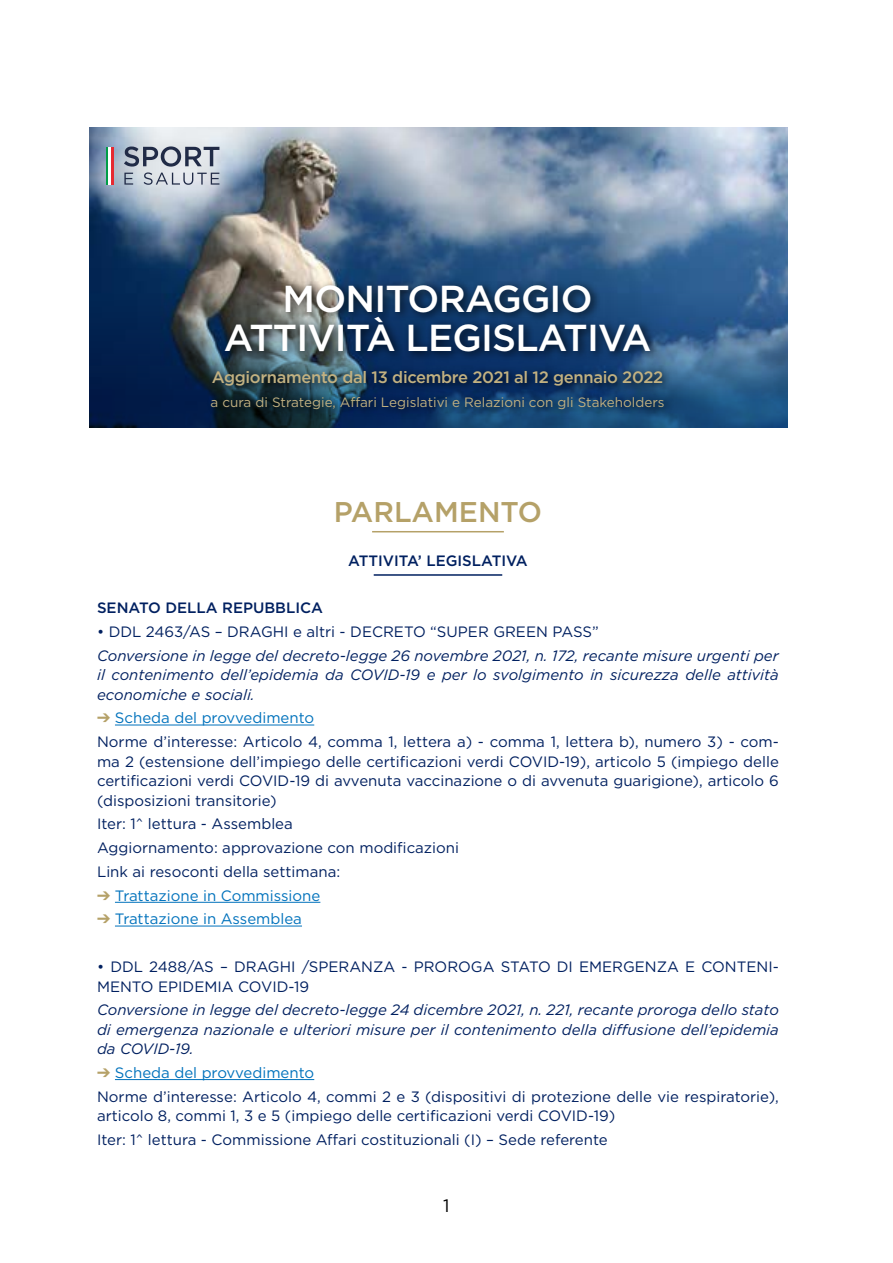
<style>
.page{position:relative;width:893px;height:1263px;background:#fff}
.page>*{position:absolute;margin:0;border:0;box-sizing:border-box;transform-origin:0 0}
.t1{font:500 37.5px/39px "Gotham";letter-spacing:-.02em;color:#fff;text-align:center}
.t2{font:500 28.5px "Gotham";color:#b5a168}
.t3{font:18px "Gotham";color:#000}
.t4{font:500 16.5px "Gotham";letter-spacing:-.02em;color:#c2b181}
.t5{font:15px/23.7px "Gotham";color:#002060}
.t6{font:italic 15px/19.5px "Gotham";color:#002060;text-align:justify}
.t7{font:15px "Gotham";color:#0072bc}
.t8{font:500 15px "Gotham";color:#002060}
.t9{font:13.5px "Gotham";color:#c2b181}
.s1{color:#b5a168}
.s2{color:#0072bc}
</style>
<div class="page">
<img style="left:89px;top:128px;width:698px;height:140px">
<svg style="left:89px;top:268px;width:698px;height:159px;background:#23476f"></svg>
<div style="left:207px;top:280px;width:468px;height:140px;background:#000;opacity:.75"></div>
<svg style="left:124px;top:146px;width:95px;height:39px;background:#a8aeba"></svg>
<hr style="left:106px;top:147px;width:3px;height:38px;background:#009e47">
<hr style="left:109px;top:147px;width:2px;height:38px;background:#fff">
<hr style="left:111px;top:147px;width:2px;height:38px;background:#e62930">
<hr style="left:372px;top:531px;width:132px;height:1px;background:#b5a168">
<hr style="left:374px;top:574px;width:128px;height:2px;background:#002060">
<hr style="left:115px;top:725px;width:199px;height:1px;background:#0072bc">
<hr style="left:115px;top:902px;width:205px;height:1px;background:#0072bc">
<hr style="left:115px;top:926px;width:187px;height:1px;background:#0072bc">
<hr style="left:115px;top:1079px;width:199px;height:1px;background:#0072bc">
<h1 class="t1" style="left:224px;top:279px;width:429px">MONITORAGGIO<br>ATTIVITÀ LEGISLATIVA</h1>
<p class="t4" style="left:212px;top:366px;width:453px">Aggiornamento dal 13 dicembre 2021 al 12 gennaio 2022</p>
<p class="t9" style="left:211px;top:393px;width:455px">a cura di Strategie, Affari Legislativi e Relazioni con gli Stakeholders</p>
<h2 class="t2" style="left:334px;top:494px;width:210px">PARLAMENTO</h2>
<p class="t8" style="left:348px;top:551px;width:181px">ATTIVITA’ LEGISLATIVA</p>
<p class="t8" style="left:97px;top:598px;width:227px">SENATO DELLA REPUBBLICA</p>
<p class="t5" style="left:97px;top:619px;width:503px">• DDL 2463/AS – DRAGHI e altri - DECRETO “SUPER GREEN PASS”</p>
<p class="t6" style="left:97px;top:645px;width:683px">Conversione in legge del decreto-legge 26 novembre 2021, n. 172, recante misure urgenti per il contenimento dell’epidemia da COVID-19 e per lo svolgimento in sicurezza delle attività economiche e sociali.</p>
<p class="t5" style="left:97px;top:706px;width:683px"><span class="s1">➔</span> <span class="s2">Scheda del provvedimento<br></span>Norme d’interesse: Articolo 4, comma 1, lettera a) - comma 1, lettera b), numero 3) - com-</p>
<p class="t5" style="left:97px;top:751px;width:683px;line-height:19.5px;text-align:justify">ma 2 (estensione dell’impiego delle certificazioni verdi COVID-19), articolo 5 (impiego delle certificazioni verdi COVID-19 di avvenuta vaccinazione o di avvenuta guarigione), articolo 6 (disposizioni transitorie)</p>
<p class="t5" style="left:97px;top:812px;width:364px">Iter: 1^ lettura - Assemblea<br>Aggiornamento: approvazione con modificazioni<br>Link ai resoconti della settimana:</p>
<p class="t7" style="left:97px;top:886px;width:225px"><span class="s1">➔</span> Trattazione in Commissione</p>
<p class="t7" style="left:97px;top:909px;width:206px"><span class="s1">➔</span> Trattazione in Assemblea</p>
<p class="t5" style="left:97px;top:956px;width:683px;line-height:19.5px">• DDL 2488/AS – DRAGHI /SPERANZA - PROROGA STATO DI EMERGENZA E CONTENI-<br>MENTO EPIDEMIA COVID-19</p>
<p class="t6" style="left:97px;top:1000px;width:683px">Conversione in legge del decreto-legge 24 dicembre 2021, n. 221, recante proroga dello stato di emergenza nazionale e ulteriori misure per il contenimento della diffusione dell’epidemia da COVID-19.</p>
<p class="t5" style="left:97px;top:1060px;width:683px"><span class="s1">➔</span> <span class="s2">Scheda del provvedimento<br></span>Norme d’interesse: Articolo 4, commi 2 e 3 (dispositivi di protezione delle vie respiratorie),</p>
<p class="t5" style="left:97px;top:1104px;width:520px">articolo 8, commi 1, 3 e 5 (impiego delle certificazioni verdi COVID-19)<br>Iter: 1^ lettura - Commissione Affari costituzionali (I) – Sede referente</p>
<p class="t3" style="left:443px;top:1194px;width:8px">1</p>
</div>
